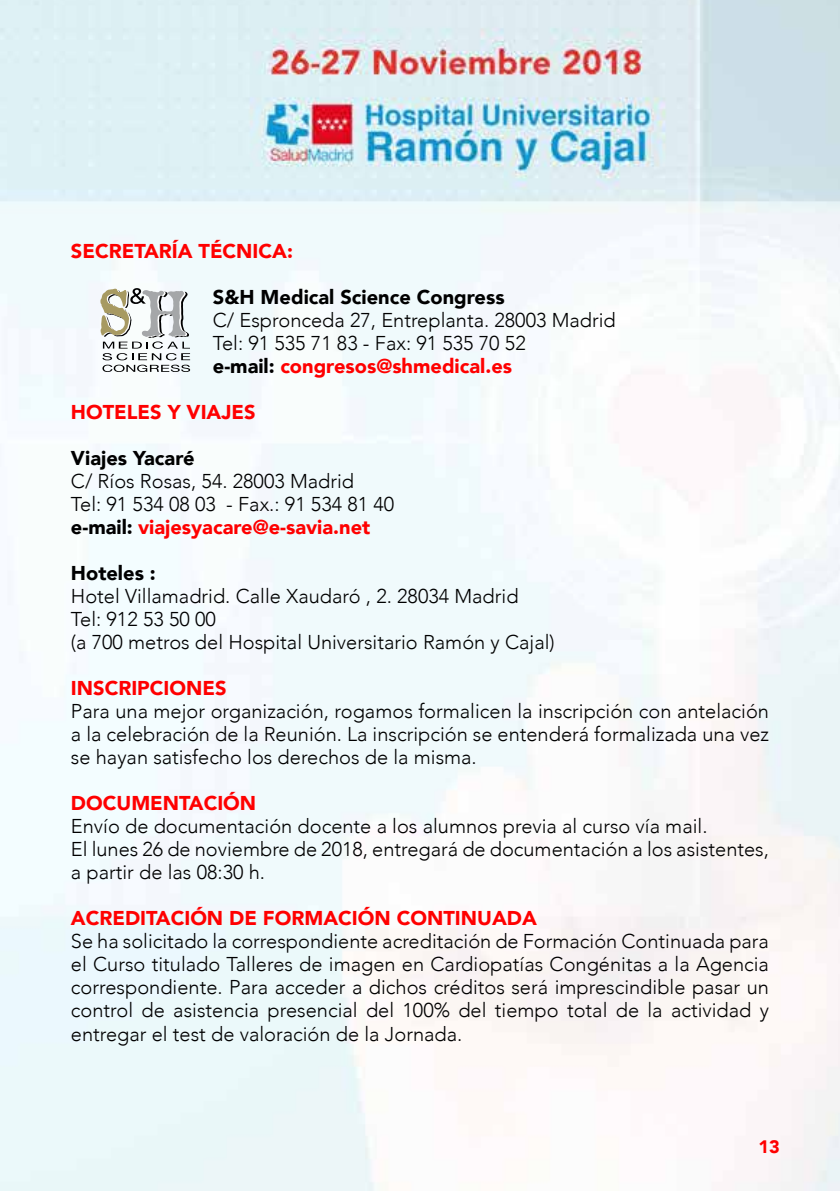
<style>
.page{position:relative;width:840px;height:1191px;background:#fff}
.page>*{position:absolute;margin:0;border:0;box-sizing:border-box;transform-origin:0 0}
.t1{font:300 20px/23px "Avenir";color:#000}
.t2{font:900 20px "Avenir";color:#f00}
.t3{font:900 20px "Avenir";color:#000}
.t4{font:900 18px "Avenir";color:#f00}
.s1{font-weight:900}
.s2{font-weight:900;color:#f00}
</style>
<div class="page">
<img style="left:0;top:0;width:839px;height:1191px">
<svg style="left:100px;top:288px;width:90px;height:84px"></svg>
<p class="t2" style="left:71px;top:234px;width:223px">SECRETARÍA TÉCNICA:</p>
<p class="t3" style="left:213px;top:280px;width:293px">S&amp;H Medical Science Congress</p>
<p class="t1" style="left:213px;top:309px;width:404px">C/ Espronceda 27, Entreplanta. 28003 Madrid<br>Tel: 91 535 71 83 - Fax: 91 535 70 52<br><span class="s1">e-mail:</span> <span class="s2">congresos@shmedical.es</span></p>
<p class="t2" style="left:71px;top:395px;width:186px">HOTELES Y VIAJES</p>
<p class="t3" style="left:71px;top:441px;width:125px">Viajes Yacaré</p>
<p class="t1" style="left:71px;top:470px;width:324px">C/ Ríos Rosas, 54. 28003 Madrid<br>Tel: 91 534 08 03 - Fax.: 91 534 81 40 <span class="s1">e-mail:</span> <span class="s2">viajesyacare@e-savia.net</span></p>
<p class="t3" style="left:71px;top:556px;width:86px">Hoteles :</p>
<p class="t1" style="left:71px;top:585px;width:485px">Hotel Villamadrid. Calle Xaudaró , 2. 28034 Madrid<br>Tel: 912 53 50 00<br>(a 700 metros del Hospital Universitario Ramón y Cajal)</p>
<p class="t2" style="left:71px;top:671px;width:157px">INSCRIPCIONES</p>
<p class="t1" style="left:71px;top:700px;width:699px;text-align:justify">Para una mejor organización, rogamos formalicen la inscripción con antelación a la celebración de la Reunión. La inscripción se entenderá formalizada una vez se hayan satisfecho los derechos de la misma.</p>
<p class="t2" style="left:71px;top:786px;width:187px">DOCUMENTACIÓN</p>
<p class="t1" style="left:71px;top:815px;width:699px">Envío de documentación docente a los alumnos previa al curso vía mail.<br>El lunes 26 de noviembre de 2018, entregará de documentación a los asistentes, a partir de las 08:30 h.</p>
<p class="t2" style="left:71px;top:901px;width:467px">ACREDITACIÓN DE FORMACIÓN CONTINUADA</p>
<p class="t1" style="left:71px;top:930px;width:699px;text-align:justify">Se ha solicitado la correspondiente acreditación de Formación Continuada para el Curso titulado Talleres de imagen en Cardiopatías Congénitas a la Agencia correspondiente. Para acceder a dichos créditos será imprescindible pasar un control de asistencia presencial del 100% del tiempo total de la actividad y entregar el test de valoración de la Jornada.</p>
<p class="t4" style="left:758px;top:1131px;width:23px">13</p>
</div>
